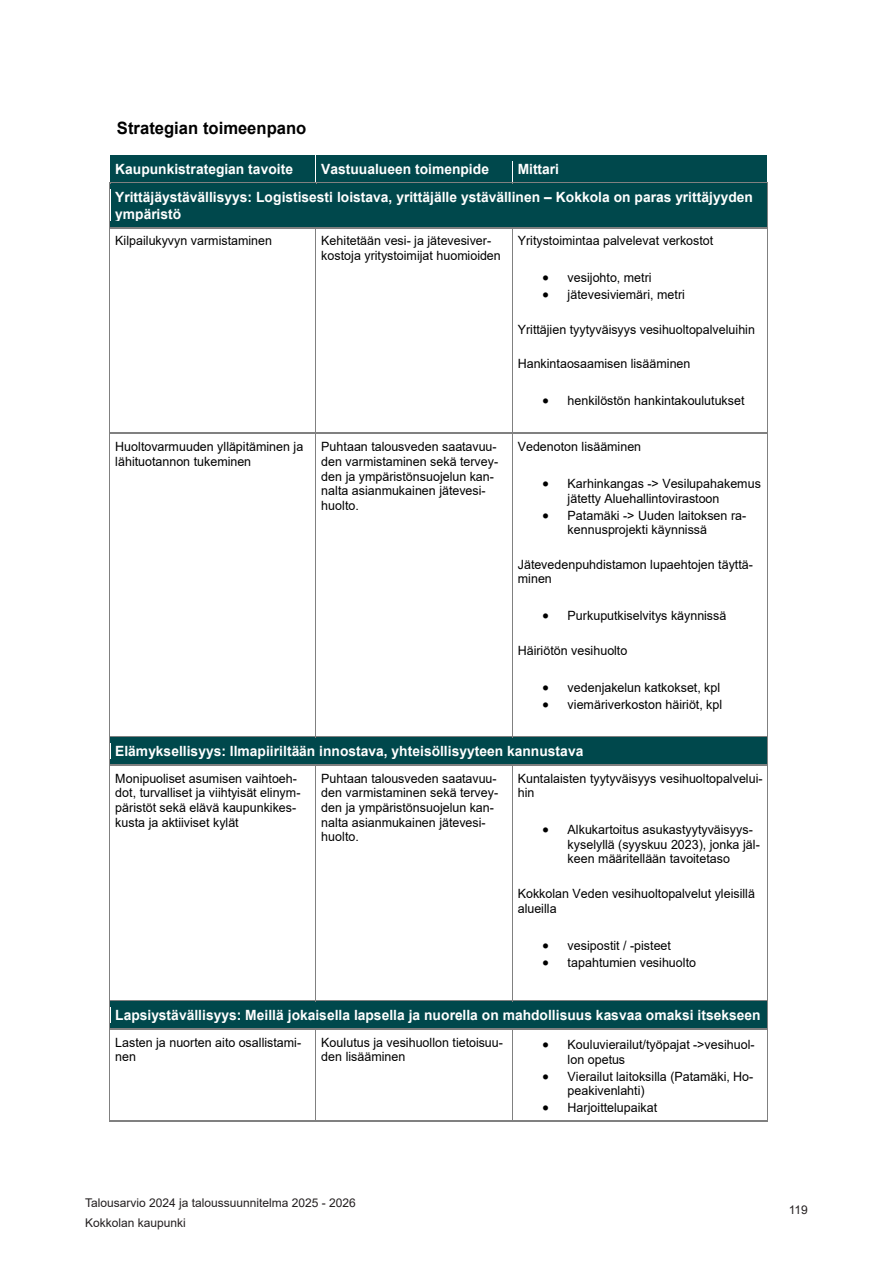
<style>
.page{position:relative;width:893px;height:1263px;background:#fff}
.page>*{position:absolute;margin:0;border:0;box-sizing:border-box;transform-origin:0 0}
.t1{font:700 16.95px "Arial";color:#000}
.t2{font:700 14.1px/28px "Arial";color:#fff}
.t3{font:12.75px/14.7px "Arial";letter-spacing:.005em;color:#000}
.t4{font:12px/19.5px "Arial";color:#231f20}
</style>
<div class="page">
<div style="left:110px;top:156px;width:206px;height:27px;background:#00484c"></div>
<div style="left:316px;top:156px;width:196px;height:27px;background:#00484c"></div>
<div style="left:513px;top:156px;width:255px;height:27px;background:#00484c"></div>
<div style="left:115px;top:189px;width:648px;height:16px;background:#00484c"></div>
<div style="left:115px;top:205px;width:648px;height:17px;background:#00484c"></div>
<svg style="left:109px;top:155px;width:2px;height:34px"></svg>
<hr style="left:111px;top:183px;width:205px;height:1px;background:#808080">
<div style="left:111px;top:184px;width:205px;height:5px;background:#00484c"></div>
<hr style="left:317px;top:183px;width:195px;height:1px;background:#808080">
<div style="left:317px;top:184px;width:195px;height:5px;background:#00484c"></div>
<svg style="left:512px;top:155px;width:1px;height:34px"></svg>
<hr style="left:513px;top:183px;width:254px;height:1px;background:#808080">
<div style="left:513px;top:184px;width:254px;height:5px;background:#00484c"></div>
<svg style="left:767px;top:156px;width:1px;height:33px"></svg>
<div style="left:110px;top:222px;width:658px;height:5px;background:#00484c"></div>
<hr style="left:109px;top:189px;width:1px;height:38px;background:#808080">
<hr style="left:767px;top:189px;width:1px;height:38px;background:#808080">
<hr style="left:110px;top:227px;width:205px;height:1px;background:#808080">
<hr style="left:316px;top:227px;width:196px;height:1px;background:#808080">
<hr style="left:513px;top:227px;width:254px;height:1px;background:#808080">
<hr style="left:109px;top:234px;width:1px;height:199px;background:#808080">
<hr style="left:315px;top:234px;width:1px;height:199px;background:#808080">
<hr style="left:512px;top:234px;width:1px;height:199px;background:#808080">
<hr style="left:767px;top:234px;width:1px;height:199px;background:#808080">
<hr style="left:110px;top:433px;width:205px;height:1px;background:#808080">
<hr style="left:316px;top:433px;width:196px;height:1px;background:#808080">
<hr style="left:513px;top:433px;width:254px;height:1px;background:#808080">
<hr style="left:109px;top:439px;width:1px;height:297px;background:#808080">
<hr style="left:315px;top:439px;width:1px;height:297px;background:#808080">
<hr style="left:512px;top:439px;width:1px;height:297px;background:#808080">
<hr style="left:767px;top:439px;width:1px;height:297px;background:#808080">
<div style="left:115px;top:743px;width:648px;height:16px;background:#00484c"></div>
<hr style="left:110px;top:736px;width:205px;height:1px;background:#808080">
<div style="left:110px;top:737px;width:205px;height:6px;background:#00484c"></div>
<hr style="left:316px;top:736px;width:196px;height:1px;background:#808080">
<div style="left:316px;top:737px;width:196px;height:6px;background:#00484c"></div>
<hr style="left:513px;top:736px;width:254px;height:1px;background:#808080">
<div style="left:513px;top:737px;width:254px;height:6px;background:#00484c"></div>
<div style="left:110px;top:759px;width:658px;height:5px;background:#00484c"></div>
<svg style="left:109px;top:736px;width:1px;height:35px"></svg>
<hr style="left:110px;top:764px;width:205px;height:1px;background:#808080">
<hr style="left:316px;top:764px;width:196px;height:1px;background:#808080">
<hr style="left:513px;top:764px;width:254px;height:1px;background:#808080">
<svg style="left:767px;top:736px;width:1px;height:35px"></svg>
<hr style="left:109px;top:771px;width:1px;height:229px;background:#808080">
<hr style="left:315px;top:771px;width:1px;height:229px;background:#808080">
<hr style="left:512px;top:771px;width:1px;height:229px;background:#808080">
<hr style="left:767px;top:771px;width:1px;height:229px;background:#808080">
<div style="left:115px;top:1007px;width:648px;height:16px;background:#00484c"></div>
<hr style="left:110px;top:1000px;width:205px;height:1px;background:#808080">
<div style="left:110px;top:1001px;width:205px;height:6px;background:#00484c"></div>
<hr style="left:316px;top:1000px;width:196px;height:1px;background:#808080">
<div style="left:316px;top:1001px;width:196px;height:6px;background:#00484c"></div>
<hr style="left:513px;top:1000px;width:254px;height:1px;background:#808080">
<div style="left:513px;top:1001px;width:254px;height:6px;background:#00484c"></div>
<div style="left:110px;top:1023px;width:658px;height:5px;background:#00484c"></div>
<svg style="left:109px;top:1000px;width:1px;height:35px"></svg>
<hr style="left:110px;top:1028px;width:205px;height:1px;background:#808080">
<hr style="left:316px;top:1028px;width:196px;height:1px;background:#808080">
<hr style="left:513px;top:1028px;width:254px;height:1px;background:#808080">
<svg style="left:767px;top:1000px;width:1px;height:35px"></svg>
<hr style="left:109px;top:1035px;width:1px;height:85px;background:#808080">
<hr style="left:110px;top:1120px;width:205px;height:1px;background:#808080">
<hr style="left:315px;top:1035px;width:1px;height:85px;background:#808080">
<hr style="left:316px;top:1120px;width:196px;height:1px;background:#808080">
<hr style="left:512px;top:1035px;width:1px;height:85px;background:#808080">
<hr style="left:513px;top:1120px;width:254px;height:1px;background:#808080">
<hr style="left:767px;top:1035px;width:1px;height:85px;background:#808080">
<p class="t1" style="left:117px;top:116px;width:191px">Strategian toimeenpano</p>
<p class="t2" style="left:115px;top:156px;width:179px">Kaupunkistrategian tavoite</p>
<p class="t2" style="left:321px;top:156px;width:169px">Vastuualueen toimenpide</p>
<p class="t2" style="left:115px;top:156px;width:639px;text-indent:402px">Mittari<br>Yrittäjäystävällisyys: Logistisesti loistava, yrittäjälle ystävällinen – Kokkola on paras yrittäjyyden</p>
<p class="t2" style="left:115px;top:200px;width:68px">ympäristö</p>
<p class="t3" style="left:115px;top:233px;width:158px">Kilpailukyvyn varmistaminen</p>
<p class="t3" style="left:321px;top:233px;width:181px">Kehitetään vesi- ja jätevesiver&shy;kostoja yritystoimijat huomioiden</p>
<p class="t3" style="left:518px;top:233px;width:197px">Yritystoimintaa palvelevat verkostot</p>
<p class="t3" style="left:543px;top:270px;width:110px">• vesijohto, metri</p>
<p class="t3" style="left:543px;top:287px;width:144px">• jätevesiviemäri, metri</p>
<p class="t3" style="left:518px;top:322px;width:239px">Yrittäjien tyytyväisyys vesihuoltopalveluihin</p>
<p class="t3" style="left:518px;top:356px;width:174px">Hankintaosaamisen lisääminen</p>
<p class="t3" style="left:543px;top:393px;width:203px">• henkilöstön hankintakoulutukset</p>
<p class="t3" style="left:115px;top:439px;width:190px">Huoltovarmuuden ylläpitäminen ja lähituotannon tukeminen</p>
<p class="t3" style="left:321px;top:439px;width:178px">Puhtaan talousveden saatavuu&shy;den varmistaminen sekä tervey&shy;den ja ympäristönsuojelun kan&shy;nalta asianmukainen jätevesi&shy;huolto.</p>
<p class="t3" style="left:518px;top:439px;width:125px">Vedenoton lisääminen</p>
<p class="t3" style="left:568px;top:476px;width:195px;text-indent:-25px">• Karhinkangas -&gt; Vesilupahakemus jätetty Aluehallintovirastoon</p>
<p class="t3" style="left:568px;top:508px;width:180px;text-indent:-25px">• Patamäki -&gt; Uuden laitoksen ra&shy;kennusprojekti käynnissä</p>
<p class="t3" style="left:518px;top:557px;width:237px">Jätevedenpuhdistamon lupaehtojen täyttä&shy;minen</p>
<p class="t3" style="left:543px;top:608px;width:185px">• Purkuputkiselvitys käynnissä</p>
<p class="t3" style="left:518px;top:643px;width:111px">Häiriötön vesihuolto</p>
<p class="t3" style="left:543px;top:680px;width:179px">• vedenjakelun katkokset, kpl</p>
<p class="t3" style="left:543px;top:697px;width:181px">• viemäriverkoston häiriöt, kpl</p>
<p class="t2" style="left:115px;top:737px;width:470px">Elämyksellisyys: Ilmapiiriltään innostava, yhteisöllisyyteen kannustava</p>
<p class="t3" style="left:115px;top:771px;width:187px">Monipuoliset asumisen vaihtoeh&shy;dot, turvalliset ja viihtyisät elinym&shy;päristöt sekä elävä kaupunkikes&shy;kusta ja aktiiviset kylät</p>
<p class="t3" style="left:321px;top:771px;width:178px">Puhtaan talousveden saatavuu&shy;den varmistaminen sekä tervey&shy;den ja ympäristönsuojelun kan&shy;nalta asianmukainen jätevesi&shy;huolto.</p>
<p class="t3" style="left:518px;top:771px;width:246px">Kuntalaisten tyytyväisyys vesihuoltopalvelui&shy;hin</p>
<p class="t3" style="left:568px;top:822px;width:194px;text-indent:-25px">• Alkukartoitus asukastyytyväisyys&shy;kyselyllä (syyskuu 2023), jonka jäl&shy;keen määritellään tavoitetaso</p>
<p class="t3" style="left:518px;top:886px;width:239px">Kokkolan Veden vesihuoltopalvelut yleisillä alueilla</p>
<p class="t3" style="left:543px;top:937px;width:130px">• vesipostit / -pisteet</p>
<p class="t3" style="left:543px;top:954px;width:155px">• tapahtumien vesihuolto</p>
<p class="t2" style="left:115px;top:1001px;width:647px">Lapsiystävällisyys: Meillä jokaisella lapsella ja nuorella on mahdollisuus kasvaa omaksi itsekseen</p>
<p class="t3" style="left:115px;top:1035px;width:187px">Lasten ja nuorten aito osallistami&shy;nen</p>
<p class="t3" style="left:321px;top:1035px;width:183px">Koulutus ja vesihuollon tietoisuu&shy;den lisääminen</p>
<p class="t3" style="left:568px;top:1037px;width:189px;text-indent:-25px">• Kouluvierailut/työpajat -&gt;vesihuol&shy;lon opetus</p>
<p class="t3" style="left:568px;top:1069px;width:187px;text-indent:-25px">• Vierailut laitoksilla (Patamäki, Ho&shy;peakivenlahti)</p>
<p class="t3" style="left:543px;top:1100px;width:116px">• Harjoittelupaikat</p>
<p class="t4" style="left:85px;top:1193px;width:272px">Talousarvio 2024 ja taloussuunnitelma 2025 - 2026<br>Kokkolan kaupunki</p>
<p class="t4" style="left:789px;top:1200px;width:21px">119</p>
</div>
